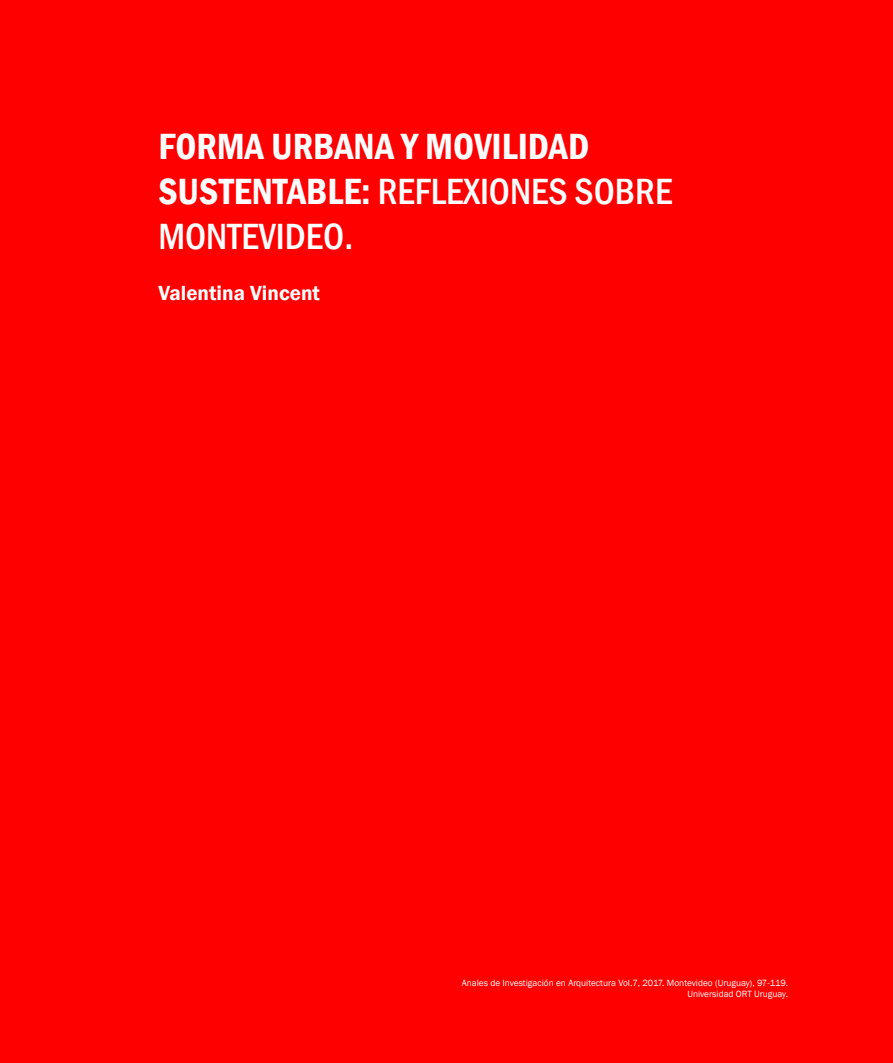
<style>
.page{position:relative;width:893px;height:1063px;background:#f00}
.page>*{position:absolute;margin:0;border:0;box-sizing:border-box;transform-origin:0 0}
.t1{font:600 condensed 37.5px/45px "Franklin Gothic";color:#fff}
.autores{font:600 21px "Franklin Gothic";color:#fff}
.citas{font:9.3px "Franklin Gothic";color:#fff}
.s1{font-weight:500}
</style>
<div class="page">
<p class="t1" style="left:158px;top:124px;width:515px">FORMA URBANA Y MOVILIDAD<br>SUSTENTABLE: <span class="s1">REFLEXIONES SOBRE<br>MONTEVIDEO.</span></p>
<p class="autores" style="left:158px;top:280px;width:163px">Valentina Vincent</p>
<p class="citas" style="left:462px;top:977px;width:328px">Anales de Investigación en Arquitectura Vol.7, 2017. Montevideo (Uruguay), 97-119.</p>
<p class="citas" style="left:687px;top:988px;width:102px">Universidad ORT Uruguay.</p>
</div>
